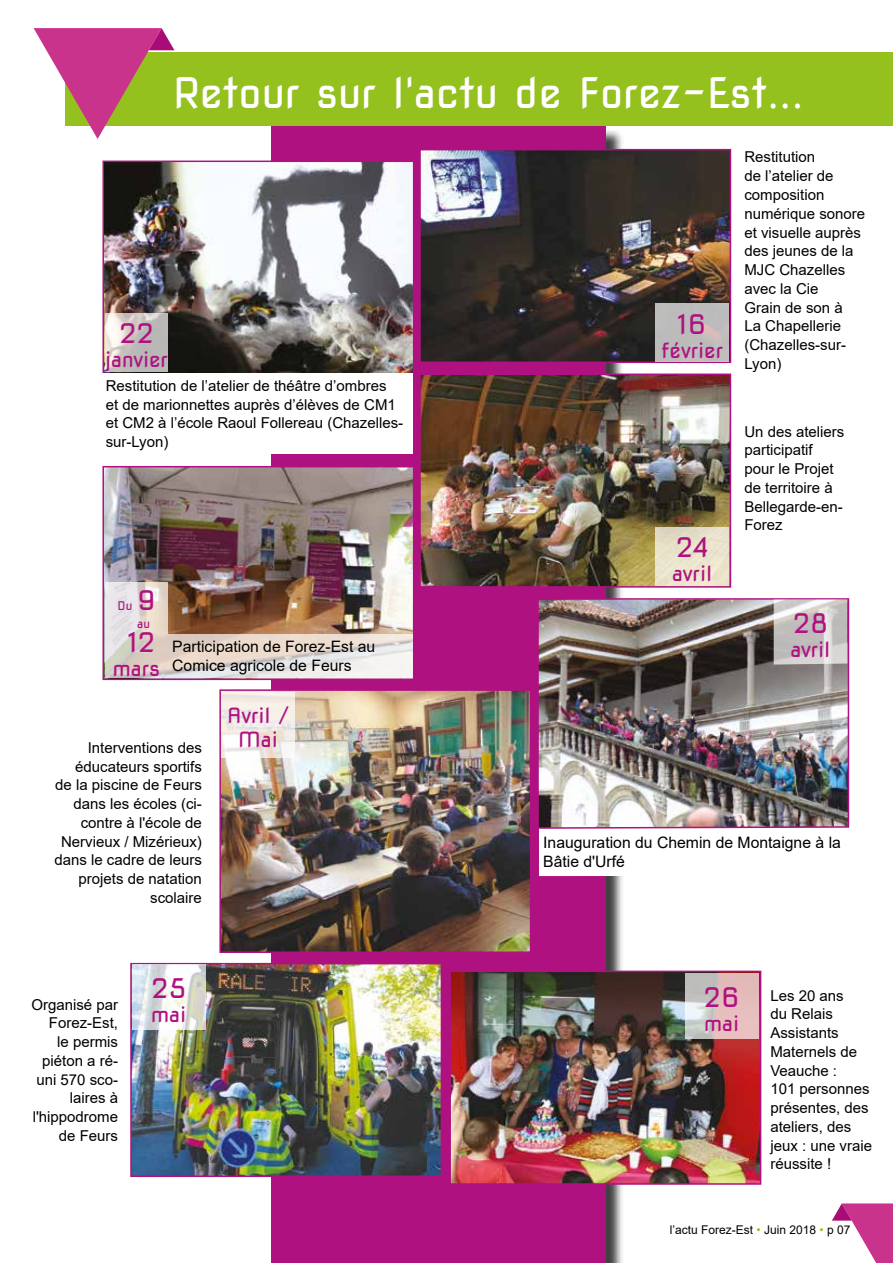
<style>
.page{position:relative;width:893px;height:1263px;background:#fff}
.page>*{position:absolute;margin:0;border:0;box-sizing:border-box;transform-origin:0 0}
.t1{font:42px "Nova Square";color:#fff}
.t2{font:27px "Nova Square";color:#af1280}
.t3{font:21px/24px "Nova Square";color:#af1280;text-align:center}
.t4{font:15.75px/18.8px "Arial";color:#000}
.t5{font:15px/18.8px "Arial";color:#000}
.t6{font:12px "Arial";color:#000}
.t7{font:12px "Nova Square";color:#af1280}
.s1{color:#95c11f}
</style>
<div class="page">
<div style="left:272px;top:126px;width:334px;height:1137px;background:#af1280"></div>
<img style="left:105px;top:164px;width:306px;height:208px">
<div style="left:102px;top:161px;width:312px;height:214px;border:2px solid #af1280"></div>
<svg style="left:105px;top:313px;width:63px;height:58px;background:#ccc8c4"></svg>
<img style="left:422px;top:376px;width:306px;height:209px">
<div style="left:419px;top:373px;width:312px;height:215px;border:2px solid #af1280"></div>
<div style="left:655px;top:527px;width:74px;height:58px;background:#eae3cc"></div>
<img style="left:422px;top:152px;width:306px;height:208px">
<div style="left:419px;top:149px;width:312px;height:214px;border:2px solid #af1280"></div>
<div style="left:655px;top:304px;width:74px;height:58px;background:#bcbbbb"></div>
<div style="left:539px;top:829px;width:67px;height:47px;background:#fff"></div>
<img style="left:538px;top:597px;width:312px;height:232px">
<svg style="left:774px;top:599px;width:73px;height:66px;background:#ccc9c8"></svg>
<img style="left:133px;top:966px;width:306px;height:208px">
<div style="left:130px;top:963px;width:312px;height:214px;border:2px solid #af1280"></div>
<svg style="left:132px;top:964px;width:74px;height:66px"></svg>
<img style="left:452px;top:973px;width:306px;height:209px">
<div style="left:449px;top:970px;width:312px;height:215px;border:2px solid #af1280"></div>
<svg style="left:685px;top:973px;width:73px;height:65px;background:#d9c3c1"></svg>
<img style="left:222px;top:692px;width:306px;height:258px">
<div style="left:219px;top:689px;width:312px;height:264px;border:2px solid #af1280"></div>
<svg style="left:221px;top:692px;width:74px;height:65px;background:#f2ece7"></svg>
<div style="left:66px;top:52px;width:827px;height:74px;background:#95c11f"></div>
<svg style="left:34px;top:28px;width:140px;height:111px"></svg>
<img style="left:105px;top:469px;width:306px;height:165px">
<div style="left:102px;top:466px;width:312px;height:214px;border:2px solid #af1280"></div>
<svg style="left:105px;top:582px;width:63px;height:96px;background:#e0d8d3"></svg>
<svg style="left:168px;top:634px;width:244px;height:44px;background:#e7dfd8"></svg>
<div style="left:101px;top:373px;width:312px;height:81px;background:#fff"></div>
<svg style="left:832px;top:1203px;width:61px;height:60px"></svg>
<h1 class="t1" style="left:173px;top:68px;width:633px">Retour sur l'actu de Forez-Est...</h1>
<h2 class="t2" style="left:119px;top:317px;width:37px">22</h2>
<h3 class="t3" style="left:105px;top:347px;width:64px">janvier</h3>
<h2 class="t2" style="left:678px;top:308px;width:29px">16</h2>
<h3 class="t3" style="left:661px;top:338px;width:63px">février</h3>
<p class="t5" style="left:744px;top:148px;width:122px">Restitution<br>de l’atelier de composition numérique sonore et visuelle auprès des jeunes de la<br>MJC Chazelles avec la Cie<br>Grain de son à<br>La Chapellerie (Chazelles-sur-<br>Lyon)</p>
<p class="t5" style="left:106px;top:376px;width:299px">Restitution de l’atelier de théâtre d’ombres<br>et de marionnettes auprès d’élèves de CM1 et CM2 à l’école Raoul Follereau (Chazelles&shy;sur-Lyon)</p>
<p class="t7" style="left:118px;top:598px;width:16px">Du</p>
<h2 class="t2" style="left:137px;top:584px;width:20px">9</h2>
<p class="t7" style="left:137px;top:616px;width:14px">au</p>
<h2 class="t2" style="left:128px;top:626px;width:28px">12</h2>
<h3 class="t3" style="left:113px;top:656px;width:49px">mars</h3>
<p class="t4" style="left:172px;top:637px;width:205px">Participation de Forez-Est au<br>Comice agricole de Feurs</p>
<p class="t5" style="left:54px;top:738px;width:149px;text-align:right">Interventions des éducateurs sportifs<br>de la piscine de Feurs dans les écoles (ci&shy;contre à l'école de<br>Nervieux / Mizérieux) dans le cadre de leurs projets de natation scolaire</p>
<h3 class="t3" style="left:227px;top:703px;width:63px">Avril /<br>Mai</h3>
<p class="t5" style="left:31px;top:995px;width:88px;text-align:right">Organisé par<br>Forez-Est,<br>le permis piéton a ré&shy;uni 570 sco&shy;laires à l'hippodrome de Feurs</p>
<h2 class="t2" style="left:151px;top:972px;width:37px">25</h2>
<h3 class="t3" style="left:151px;top:1002px;width:37px">mai</h3>
<h2 class="t2" style="left:676px;top:531px;width:35px">24</h2>
<h3 class="t3" style="left:672px;top:561px;width:42px">avril</h3>
<p class="t5" style="left:744px;top:422px;width:102px">Un des ateliers participatif pour le Projet de territoire à<br>Bellegarde-en-<br>Forez</p>
<h2 class="t2" style="left:793px;top:607px;width:37px">28</h2>
<h3 class="t3" style="left:790px;top:637px;width:42px">avril</h3>
<p class="t4" style="left:543px;top:833px;width:299px">Inauguration du Chemin de Montaigne à la<br>Bâtie d'Urfé</p>
<h2 class="t2" style="left:703px;top:980px;width:38px">26</h2>
<h3 class="t3" style="left:704px;top:1011px;width:37px">mai</h3>
<p class="t5" style="left:770px;top:986px;width:103px">Les 20 ans<br>du Relais<br>Assistants<br>Maternels de<br>Veauche :<br>101 personnes présentes, des ateliers, des jeux : une vraie réussite !</p>
<p class="t6" style="left:670px;top:1221px;width:182px">l’actu Forez-Est <span class="s1">•</span> Juin 2018 <span class="s1">•</span> p 07</p>
</div>
